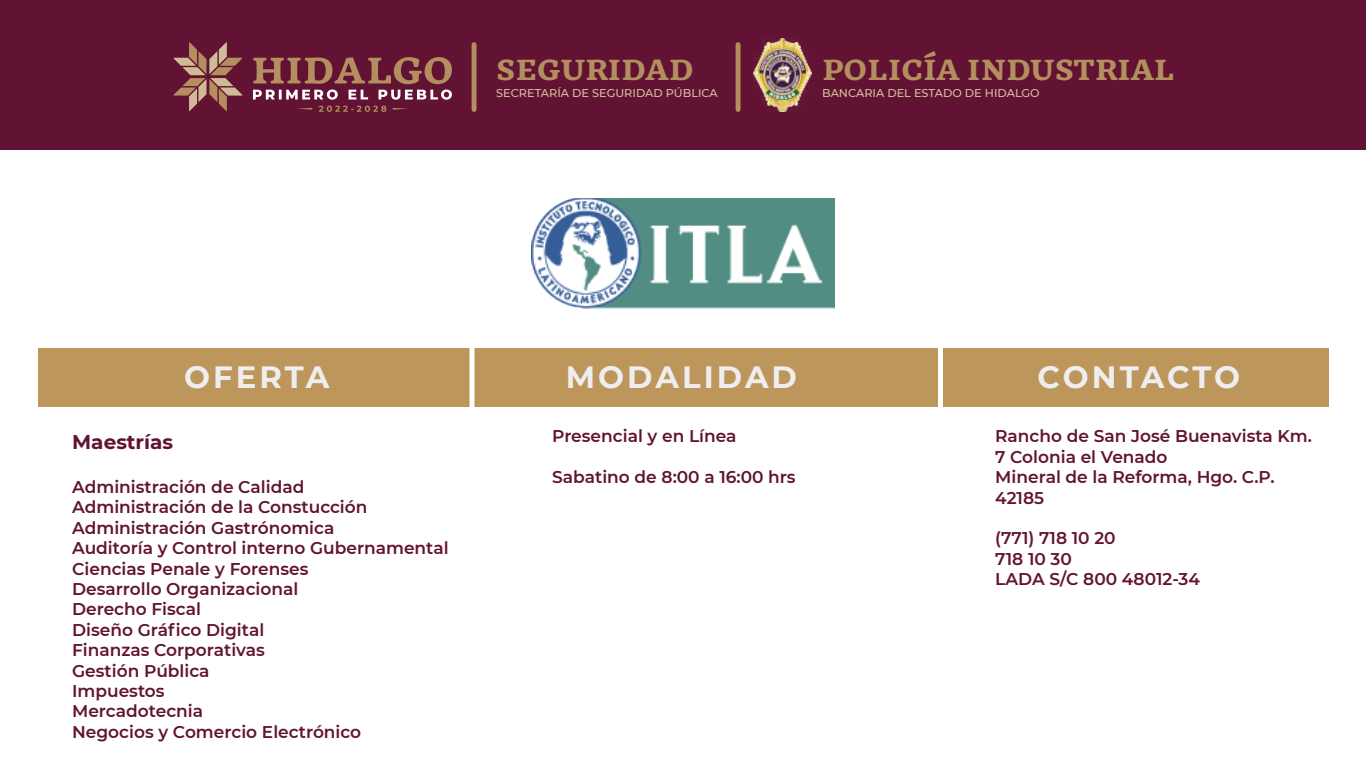
<style>
.page{position:relative;width:1366px;height:768px;background:#fff}
.page>*{position:absolute;margin:0;border:0;box-sizing:border-box;transform-origin:0 0}
.t1{font:700 30.7px "Montserrat";letter-spacing:.1em;color:#eee}
.t2{font:900 28.9px "GMX";color:#b38e5e}
.t3{font:700 20px "Montserrat";color:#621333}
.t4{font:600 17px/20.4px "Montserrat";color:#621333}
.t5{font:500 11.3px "Montserrat";color:#d4c19c}
</style>
<div class="page">
<div style="left:38px;top:348px;width:1291px;height:59px;background:#bd965c"></div>
<div style="left:0;top:0;width:1366px;height:150px;background:#621333"></div>
<svg style="left:297px;top:106px;width:111px;height:6px"></svg>
<svg style="left:253px;top:57px;width:199px;height:43px"></svg>
<svg style="left:173px;top:42px;width:70px;height:69px"></svg>
<div style="left:472px;top:42px;width:5px;height:70px;background:#b38e5e;border-radius:2px"></div>
<div style="left:736px;top:42px;width:5px;height:70px;background:#b38e5e;border-radius:2px"></div>
<img style="left:753px;top:38px;width:59px;height:73px">
<hr style="left:470px;top:343px;width:4px;height:425px;background:#fff">
<div style="left:938px;top:343px;width:5px;height:425px;background:#fff"></div>
<img style="left:531px;top:198px;width:304px;height:111px">
<h2 class="t2" style="left:496px;top:53px;width:199px">SEGURIDAD</h2>
<p class="t5" style="left:496px;top:85px;width:223px">SECRETARÍA DE SEGURIDAD PÚBLICA</p>
<h2 class="t2" style="left:822px;top:53px;width:354px">POLICÍA INDUSTRIAL</h2>
<p class="t5" style="left:822px;top:85px;width:219px">BANCARIA DEL ESTADO DE HIDALGO</p>
<h1 class="t1" style="left:184px;top:355px;width:147px">OFERTA</h1>
<h1 class="t1" style="left:566px;top:355px;width:233px">MODALIDAD</h1>
<h1 class="t1" style="left:1038px;top:355px;width:204px">CONTACTO</h1>
<p class="t3" style="left:72px;top:427px;width:103px">Maestrías</p>
<p class="t4" style="left:72px;top:476px;width:378px">Administración de Calidad<br>Administración de la Constucción<br>Administración Gastrónomica<br>Auditoría y Control interno Gubernamental<br>Ciencias Penale y Forenses<br>Desarrollo Organizacional<br>Derecho Fiscal<br>Diseño Gráfico Digital<br>Finanzas Corporativas<br>Gestión Pública<br>Impuestos<br>Mercadotecnia<br>Negocios y Comercio Electrónico</p>
<p class="t4" style="left:552px;top:425px;width:186px">Presencial y en Línea</p>
<p class="t4" style="left:552px;top:466px;width:245px">Sabatino de 8:00 a 16:00 hrs</p>
<p class="t4" style="left:995px;top:425px;width:318px">Rancho de San José Buenavista Km.<br>7 Colonia el Venado<br>Mineral de la Reforma, Hgo. C.P.<br>42185</p>
<p class="t4" style="left:995px;top:527px;width:206px">(771) 718 10 20<br>718 10 30<br>LADA S/C 800 48012-34</p>
</div>
